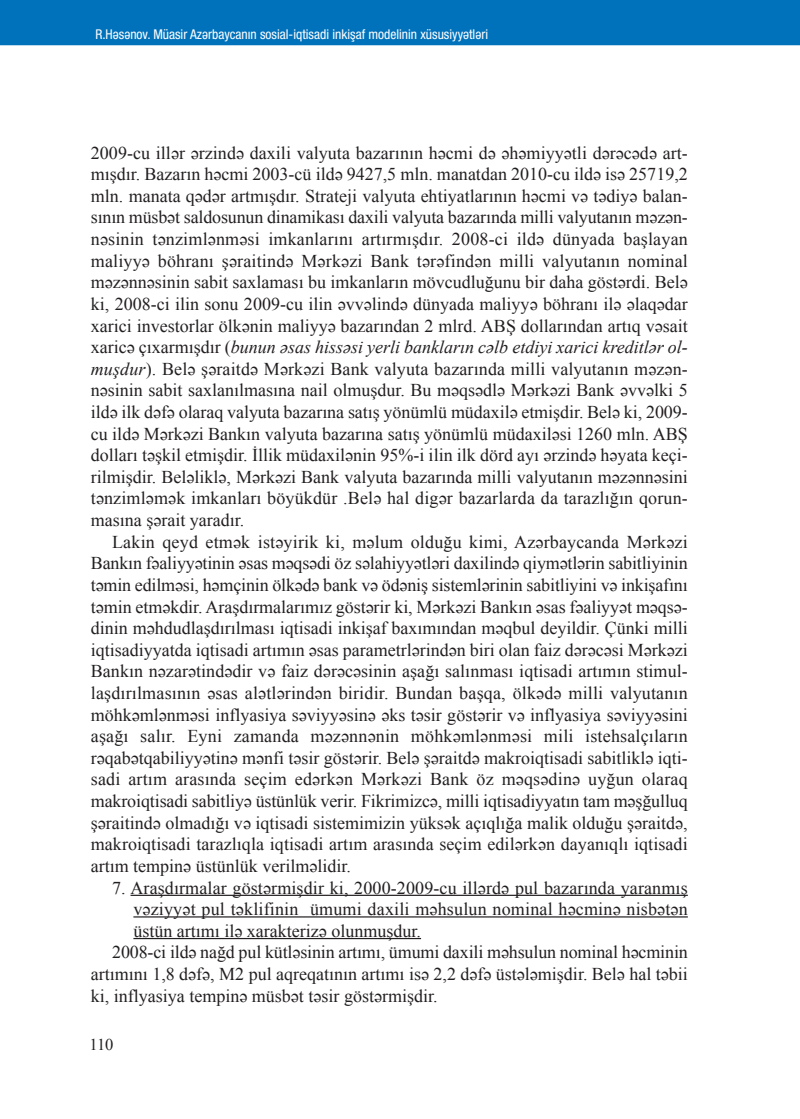
<style>
.page{position:relative;width:800px;height:1119px;background:#fff}
.page>*{position:absolute;margin:0;border:0;box-sizing:border-box;transform-origin:0 0}
.t1{font:18px/21.6px "Times New Roman";color:#231f20;text-align:justify}
.t2{font:16.5px "Times New Roman";color:#231f20}
.t3{font:condensed 13.5px "Az Helvetica Neue";color:#fff}
.s1{font-style:italic}
</style>
<div class="page">
<div style="left:0;top:0;width:799px;height:45px;background:#0072bc"></div>
<hr style="left:130px;top:894px;width:557px;height:1px;background:#231f20">
<hr style="left:133px;top:916px;width:554px;height:1px;background:#231f20">
<hr style="left:133px;top:937px;width:288px;height:2px;background:#231f20">
<p class="t3" style="left:95px;top:29px;width:394px">R.Həsənov. Müasir Azərbaycanın sosial-iqtisadi inkişaf modelinin xüsusiyyətləri</p>
<p class="t1" style="left:91px;top:142px;width:598px">2009-cu illər ərzində daxili valyuta bazarının həcmi də əhəmiyyətli dərəcədə art&shy;mışdır. Bazarın həcmi 2003-cü ildə 9427,5 mln. manatdan 2010-cu ildə isə 25719,2 mln. manata qədər artmışdır. Strateji valyuta ehtiyatlarının həcmi və tədiyə balan&shy;sının müsbət saldosunun dinamikası daxili valyuta bazarında milli valyutanın məzən&shy;nəsinin tənzimlənməsi imkanlarını artırmışdır. 2008-ci ildə dünyada başlayan maliyyə böhranı şəraitində Mərkəzi Bank tərəfindən milli valyutanın nominal məzənnəsinin sabit saxlaması bu imkanların mövcudluğunu bir daha göstərdi. Belə ki, 2008-ci ilin sonu 2009-cu ilin əvvəlində dünyada maliyyə böhranı ilə əlaqədar xarici investorlar ölkənin maliyyə bazarından 2 mlrd. ABŞ dollarından artıq vəsait xaricə çıxarmışdır (<span class="s1">bunun əsas hissəsi yerli bankların cəlb etdiyi xarici kreditlər ol&shy;muşdur</span>). Belə şəraitdə Mərkəzi Bank valyuta bazarında milli valyutanın məzən&shy;nəsinin sabit saxlanılmasına nail olmuşdur. Bu məqsədlə Mərkəzi Bank əvvəlki 5 ildə ilk dəfə olaraq valyuta bazarına satış yönümlü müdaxilə etmişdir. Belə ki, 2009- cu ildə Mərkəzi Bankın valyuta bazarına satış yönümlü müdaxiləsi 1260 mln. ABŞ dolları təşkil etmişdir. İllik müdaxilənin 95%-i ilin ilk dörd ayı ərzində həyata keçi&shy;rilmişdir. Beləliklə, Mərkəzi Bank valyuta bazarında milli valyutanın məzənnəsini tənzimləmək imkanları böyükdür .Belə hal digər bazarlarda da tarazlığın qorun&shy;masına şərait yaradır.</p>
<p class="t1" style="left:91px;top:530px;width:598px;text-indent:21px">Lakin qeyd etmək istəyirik ki, məlum olduğu kimi, Azərbaycanda Mərkəzi Bankın fəaliyyətinin əsas məqsədi öz səlahiyyətləri daxilində qiymətlərin sabitliyinin təmin edilməsi, həmçinin ölkədə bank və ödəniş sistemlərinin sabitliyini və inkişafını təmin etməkdir. Araşdırmalarımız göstərir ki, Mərkəzi Bankın əsas fəaliyyət məqsə&shy;dinin məhdudlaşdırılması iqtisadi inkişaf baxımından məqbul deyildir. Çünki milli iqtisadiyyatda iqtisadi artımın əsas parametrlərindən biri olan faiz dərəcəsi Mərkəzi Bankın nəzarətindədir və faiz dərəcəsinin aşağı salınması iqtisadi artımın stimul&shy;laşdırılmasının əsas alətlərindən biridir. Bundan başqa, ölkədə milli valyutanın möhkəmlənməsi inflyasiya səviyyəsinə əks təsir göstərir və inflyasiya səviyyəsini aşağı salır. Eyni zamanda məzənnənin möhkəmlənməsi mili istehsalçıların rəqabətqabiliyyətinə mənfi təsir göstərir. Belə şəraitdə makroiqtisadi sabitliklə iqti&shy;sadi artım arasında seçim edərkən Mərkəzi Bank öz məqsədinə uyğun olaraq makroiqtisadi sabitliyə üstünlük verir. Fikrimizcə, milli iqtisadiyyatın tam məşğulluq şəraitində olmadığı və iqtisadi sistemimizin yüksək açıqlığa malik olduğu şəraitdə, makroiqtisadi tarazlıqla iqtisadi artım arasında seçim edilərkən dayanıqlı iqtisadi artım tempinə üstünlük verilməlidir.</p>
<p class="t1" style="left:112px;top:876px;width:577px">7. Araşdırmalar göstərmişdir ki, 2000-2009-cu illərdə pul bazarında yaranmış</p>
<p class="t1" style="left:133px;top:898px;width:555px">vəziyyət pul təklifinin ümumi daxili məhsulun nominal həcminə nisbətən</p>
<p class="t1" style="left:133px;top:919px;width:289px">üstün artımı ilə xarakterizə olunmuşdur.</p>
<p class="t1" style="left:112px;top:941px;width:577px">2008-ci ildə nağd pul kütləsinin artımı, ümumi daxili məhsulun nominal həcminin</p>
<p class="t1" style="left:91px;top:962px;width:598px">artımını 1,8 dəfə, M2 pul aqreqatının artımı isə 2,2 dəfə üstələmişdir. Belə hal təbii</p>
<p class="t1" style="left:91px;top:984px;width:348px">ki, inflyasiya tempinə müsbət təsir göstərmişdir.</p>
<p class="t2" style="left:89px;top:1034px;width:26px">110</p>
</div>
